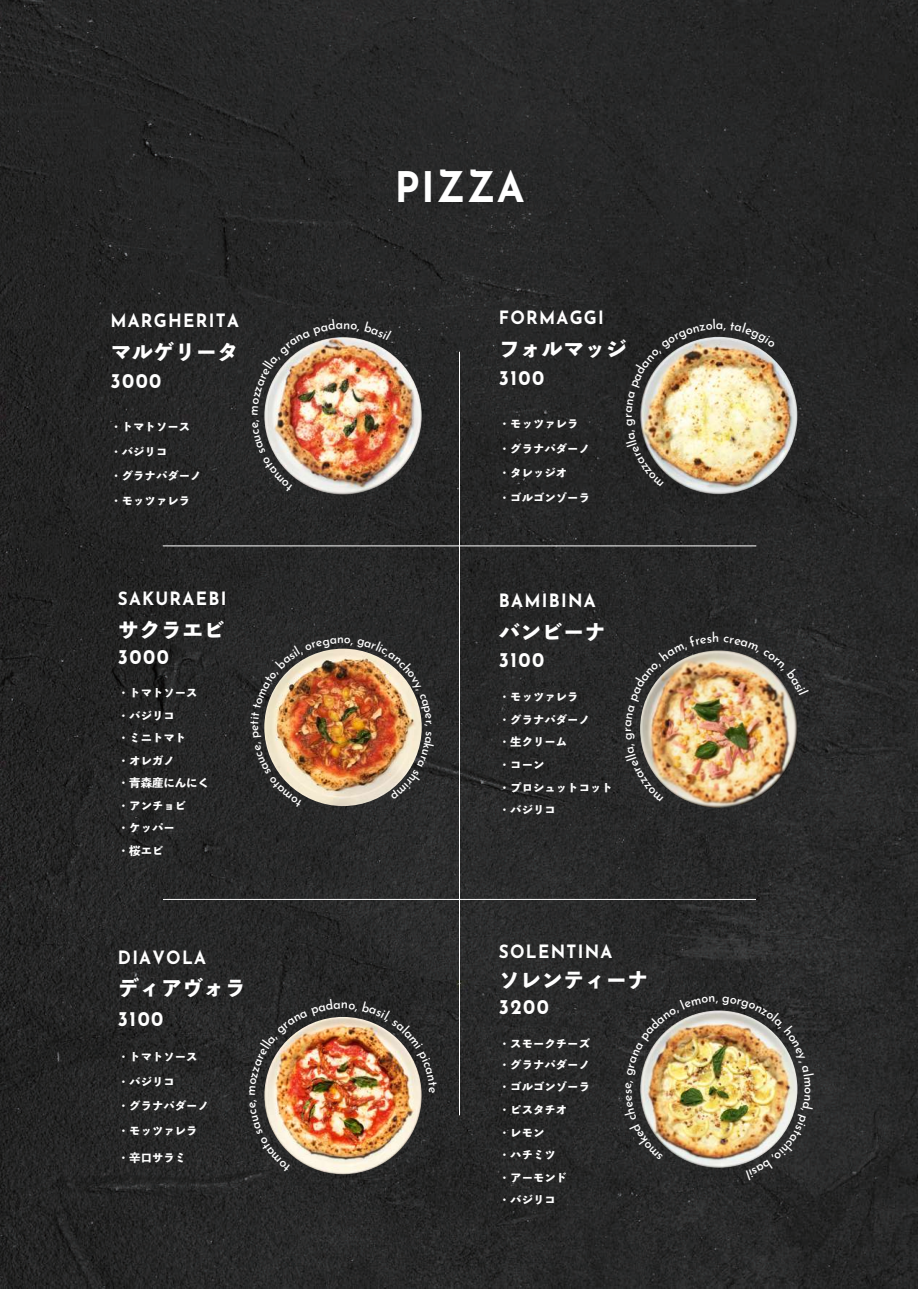
<style>
.page{position:relative;width:919px;height:1289px;background:#fff}
.page>*{position:absolute;margin:0;border:0;box-sizing:border-box;transform-origin:0 0}
.t1{font:700 42px "Josefin Sans";letter-spacing:.05em;color:#fff;scale:.93 1}
.t2{font:21.3px "Toppan Bunkyu Midashi Go Std N EB";color:#fff}
.t3{font:700 20.85px "Josefin Sans";letter-spacing:.075em;color:#fff;scale:.93 1}
.t4{font:700 18.3px "Josefin Sans";letter-spacing:.075em;color:#fff;scale:.93 1}
.t5{font:500 13.2px "Josefin Sans";color:#fff}
.t6{font:500 13.05px "Josefin Sans";color:#fff}
.t7{font:500 12.6px "Josefin Sans";color:#fff}
.t8{font:11.4px/22.5px "Toppan Bunkyu Midashi Go Std N EB";color:#fff}
</style>
<div class="page">
<img style="left:0;top:0;width:917px;height:1288px">
<hr style="left:163px;top:545px;width:593px;height:1px;background:#fff">
<hr style="left:163px;top:899px;width:593px;height:1px;background:#fff">
<hr style="left:459px;top:352px;width:1px;height:763px;background:#fff">
<img style="left:640px;top:650px;width:157px;height:157px;border-radius:79px">
<img style="left:640px;top:337px;width:157px;height:157px;border-radius:79px">
<img style="left:264px;top:337px;width:157px;height:157px;border-radius:79px">
<img style="left:252px;top:319px;width:140px;height:172px">
<img style="left:249px;top:998px;width:188px;height:174px">
<img style="left:250px;top:638px;width:184px;height:169px">
<svg style="left:625px;top:732px;width:38px;height:69px"></svg>
<img style="left:625px;top:632px;width:183px;height:94px">
<img style="left:623px;top:996px;width:190px;height:184px">
<svg style="left:626px;top:419px;width:37px;height:68px"></svg>
<img style="left:626px;top:319px;width:149px;height:94px">
<h3 class="t4" style="left:110px;top:307px;width:140px">MARGHERITA</h3>
<h2 class="t2" style="left:110px;top:335px;width:130px">マルゲリータ</h2>
<h3 class="t3" style="left:110px;top:365px;width:56px">3000</h3>
<p class="t8" style="left:110px;top:415px;width:81px">・トマトソース</p>
<p class="t8" style="left:110px;top:438px;width:93px;line-height:24.6px">・バジリコ<br>・グラナパダーノ・モッツァレラ</p>
<h3 class="t4" style="left:118px;top:584px;width:118px">SAKURAEBI</h3>
<h2 class="t2" style="left:118px;top:613px;width:108px">サクラエビ</h2>
<h3 class="t3" style="left:118px;top:641px;width:56px">3000</h3>
<p class="t8" style="left:118px;top:680px;width:81px">・トマトソース</p>
<p class="t8" style="left:118px;top:703px;width:70px">・バジリコ・ミニトマト・オレガノ</p>
<p class="t8" style="left:118px;top:771px;width:93px">・青森産にんにく・アンチョビ<br>・ケッパー<br>・桜エビ</p>
<p class="t7" style="left:244px;top:730px;width:8px;rotate:-90deg">e</p>
<h3 class="t4" style="left:118px;top:944px;width:96px">DIAVOLA</h3>
<h2 class="t2" style="left:118px;top:971px;width:130px">ディアヴォラ</h2>
<h3 class="t3" style="left:118px;top:1002px;width:50px">3100</h3>
<p class="t8" style="left:118px;top:1044px;width:81px">・トマトソース</p>
<p class="t8" style="left:118px;top:1068px;width:93px;line-height:24.6px">・バジリコ<br>・グラナパダーノ・モッツァレラ</p>
<p class="t8" style="left:118px;top:1145px;width:70px">・辛口サラミ</p>
<h1 class="t1" style="left:394px;top:156px;width:141px">PIZZA</h1>
<h3 class="t4" style="left:499px;top:304px;width:114px">FORMAGGI</h3>
<h2 class="t2" style="left:499px;top:332px;width:130px">フォルマッジ</h2>
<h3 class="t3" style="left:499px;top:362px;width:50px">3100</h3>
<p class="t8" style="left:499px;top:412px;width:81px">・モッツァレラ</p>
<p class="t8" style="left:499px;top:461px;width:70px">・タレッジオ</p>
<p class="t8" style="left:499px;top:436px;width:93px">・グラナパダーノ</p>
<p class="t8" style="left:499px;top:486px;width:93px">・ゴルゴンゾーラ</p>
<p class="t6" style="left:617px;top:418px;width:6px;rotate:-90deg">r</p>
<h3 class="t4" style="left:499px;top:587px;width:106px">BAMIBINA</h3>
<h2 class="t2" style="left:499px;top:615px;width:108px">バンビーナ</h2>
<h3 class="t3" style="left:499px;top:644px;width:50px">3100</h3>
<p class="t8" style="left:499px;top:685px;width:81px">・モッツァレラ</p>
<p class="t8" style="left:499px;top:707px;width:93px">・グラナパダーノ・生クリーム<br>・コーン</p>
<p class="t8" style="left:499px;top:775px;width:115px">・プロシュットコット・バジリコ</p>
<p class="t5" style="left:616px;top:732px;width:6px;rotate:-90deg">r</p>
<h3 class="t4" style="left:499px;top:937px;width:123px">SOLENTINA</h3>
<h2 class="t2" style="left:499px;top:963px;width:151px">ソレンティーナ</h2>
<h3 class="t3" style="left:499px;top:990px;width:55px">3200</h3>
<p class="t8" style="left:499px;top:1031px;width:93px">・スモークチーズ</p>
<p class="t8" style="left:499px;top:1052px;width:93px;text-align:justify">・グラナパダーノ・ゴルゴンゾーラ・ピスタチオ</p>
<p class="t8" style="left:499px;top:1120px;width:70px">・レモン<br>・ハチミツ・アーモンド・バジリコ</p>
</div>
